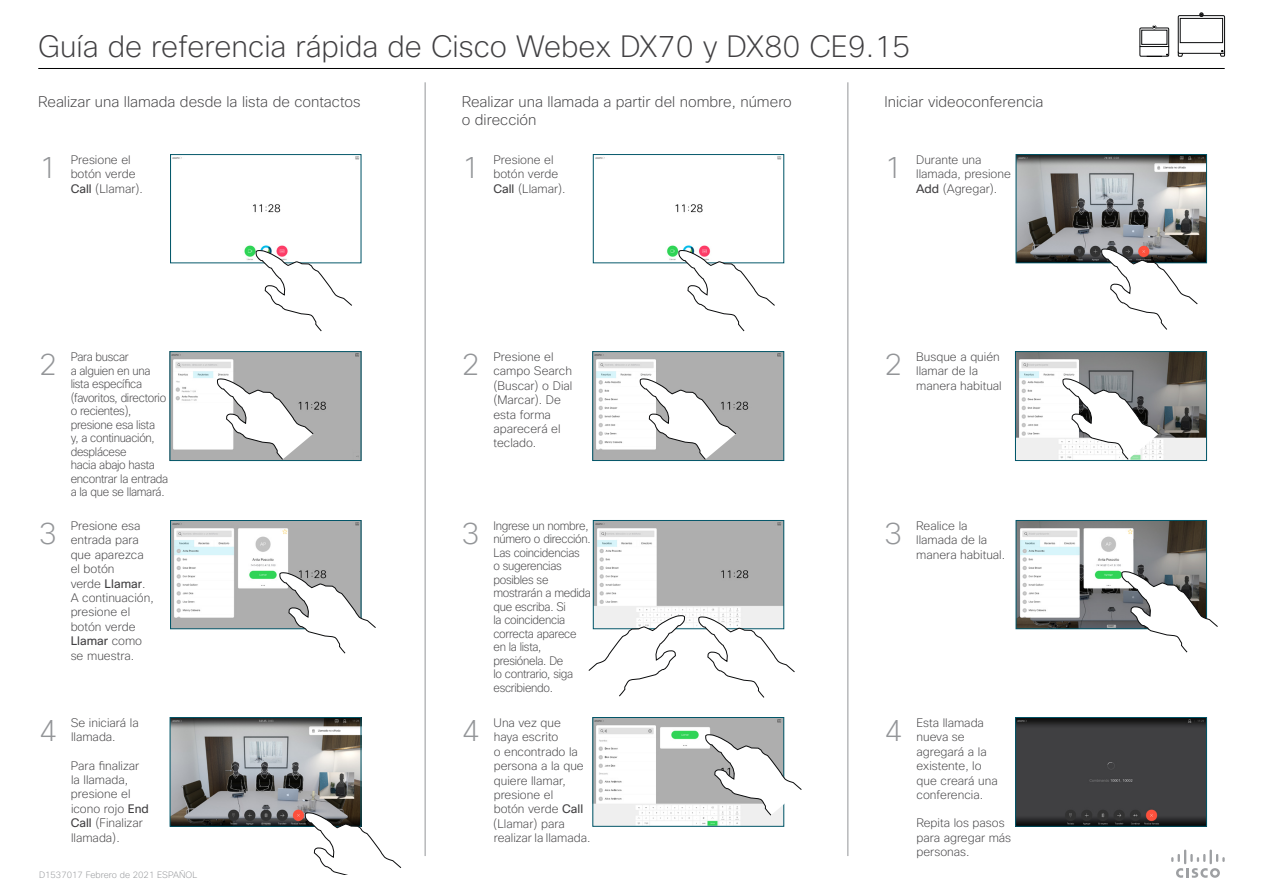
<style>
.page{position:relative;width:1263px;height:893px;background:#fff}
.page>*{position:absolute;margin:0;border:0;box-sizing:border-box;transform-origin:0 0}
.Subhead1{font:200 30px "Cisco Sans";color:#414042}
.t1{font:200 30px "Cisco Sans";color:#939598}
.Subhead1-2{font:200 15px/18px "Cisco Sans";color:#414042}
.CartoonAnnotation{font:200 12px/14.4px "Cisco Sans";color:#414042}
.CartoonAnnotation-2{font:200 12px/13.5px "Cisco Sans";letter-spacing:-.025em;color:#414042;scale:.95 1}
.t2{font:200 9px "Cisco Sans";color:#939598}
.s1{font-weight:400}
</style>
<div class="page">
<img style="left:172px;top:719px;width:187px;height:105px">
<div style="left:170px;top:717px;width:191px;height:109px;border:1px solid #005568"></div>
<img style="left:172px;top:156px;width:187px;height:104px">
<div style="left:170px;top:154px;width:191px;height:109px;border:1px solid #005568"></div>
<svg style="left:256px;top:250px;width:96px;height:81px"></svg>
<img style="left:172px;top:522px;width:187px;height:105px">
<div style="left:170px;top:520px;width:191px;height:109px;border:1px solid #005568"></div>
<svg style="left:279px;top:572px;width:97px;height:81px"></svg>
<svg style="left:305px;top:812px;width:96px;height:63px"></svg>
<img style="left:172px;top:354px;width:187px;height:105px">
<div style="left:170px;top:352px;width:191px;height:109px;border:1px solid #005568"></div>
<svg style="left:217px;top:378px;width:97px;height:82px"></svg>
<img style="left:595px;top:719px;width:187px;height:105px">
<div style="left:593px;top:717px;width:191px;height:109px;border:1px solid #005568"></div>
<img style="left:595px;top:156px;width:187px;height:104px">
<div style="left:593px;top:154px;width:191px;height:109px;border:1px solid #005568"></div>
<svg style="left:678px;top:250px;width:97px;height:81px"></svg>
<img style="left:595px;top:522px;width:187px;height:104px">
<div style="left:593px;top:520px;width:191px;height:109px;border:1px solid #005568"></div>
<svg style="left:698px;top:616px;width:97px;height:82px"></svg>
<svg style="left:588px;top:615px;width:97px;height:81px"></svg>
<svg style="left:705px;top:734px;width:97px;height:81px"></svg>
<img style="left:595px;top:353px;width:187px;height:106px">
<div style="left:593px;top:351px;width:191px;height:110px;border:1px solid #005568"></div>
<svg style="left:640px;top:378px;width:96px;height:82px"></svg>
<img style="left:1017px;top:719px;width:187px;height:105px">
<div style="left:1015px;top:717px;width:191px;height:109px;border:1px solid #005568"></div>
<img style="left:1018px;top:156px;width:186px;height:105px">
<div style="left:1016px;top:154px;width:190px;height:109px;border:1px solid #005568"></div>
<svg style="left:1101px;top:248px;width:97px;height:82px"></svg>
<img style="left:1018px;top:522px;width:186px;height:105px">
<div style="left:1016px;top:520px;width:190px;height:109px;border:1px solid #005568"></div>
<svg style="left:1121px;top:571px;width:97px;height:81px"></svg>
<img style="left:1017px;top:353px;width:187px;height:106px">
<div style="left:1015px;top:351px;width:191px;height:110px;border:1px solid #005568"></div>
<svg style="left:1062px;top:378px;width:97px;height:82px"></svg>
<hr style="left:425px;top:82px;width:1px;height:774px;background:#939598">
<hr style="left:847px;top:82px;width:1px;height:774px;background:#939598">
<svg style="left:1171px;top:849px;width:54px;height:29px"></svg>
<svg style="left:1139px;top:25px;width:30px;height:32px"></svg>
<svg style="left:1178px;top:13px;width:47px;height:44px"></svg>
<hr style="left:38px;top:68px;width:1187px;height:1px;background:#000">
<h1 class="Subhead1" style="left:38px;top:27px;width:874px">Guía de referencia rápida de Cisco Webex DX70 y DX80 CE9.15</h1>
<h1 class="Subhead1-2" style="left:38px;top:93px;width:324px">Realizar una llamada desde la lista de contactos</h1>
<h1 class="Subhead1-2" style="left:884px;top:93px;width:160px">Iniciar videoconferencia</h1>
<h1 class="Subhead1-2" style="left:462px;top:93px;width:332px">Realizar una llamada a partir del nombre, número o dirección</h1>
<p class="t1" style="left:39px;top:149px;width:20px">1</p>
<p class="CartoonAnnotation" style="left:71px;top:152px;width:74px">Presione el botón verde<br><span class="s1">Call</span> (Llamar).</p>
<p class="t1" style="left:462px;top:149px;width:19px">1</p>
<p class="CartoonAnnotation" style="left:493px;top:152px;width:74px">Presione el botón verde<br><span class="s1">Call</span> (Llamar).</p>
<p class="t1" style="left:884px;top:149px;width:19px">1</p>
<p class="CartoonAnnotation" style="left:916px;top:152px;width:96px">Durante una llamada, presione<br><span class="s1">Add</span> (Agregar).</p>
<p class="t1" style="left:39px;top:346px;width:20px">2</p>
<p class="CartoonAnnotation-2" style="left:71px;top:350px;width:104px">Para buscar<br>a alguien en una lista específica (favoritos, directorio o recientes), presione esa lista<br>y, a continuación, desplácese<br>hacia abajo hasta encontrar la entrada a la que se llamará.</p>
<p class="t1" style="left:462px;top:346px;width:19px">2</p>
<p class="CartoonAnnotation" style="left:493px;top:349px;width:80px">Presione el campo Search (Buscar) o Dial (Marcar). De esta forma aparecerá el teclado.</p>
<p class="t1" style="left:884px;top:346px;width:19px">2</p>
<p class="CartoonAnnotation" style="left:916px;top:349px;width:87px">Busque a quién llamar de la manera habitual</p>
<p class="t1" style="left:39px;top:515px;width:20px">3</p>
<p class="CartoonAnnotation" style="left:71px;top:518px;width:85px">Presione esa entrada para que aparezca el botón<br>verde <span class="s1">Llamar</span>.<br>A continuación, presione el botón verde<br><span class="s1">Llamar</span> como se muestra.</p>
<p class="t1" style="left:462px;top:514px;width:19px">3</p>
<p class="CartoonAnnotation-2" style="left:493px;top:519px;width:104px">Ingrese un nombre, número o dirección.<br>Las coincidencias<br>o sugerencias posibles se mostrarán a medida que escriba. Si<br>la coincidencia correcta aparece en la lista, presiónela. De<br>lo contrario, siga escribiendo.</p>
<p class="t1" style="left:884px;top:514px;width:19px">3</p>
<p class="CartoonAnnotation" style="left:916px;top:518px;width:91px">Realice la llamada de la manera habitual.</p>
<p class="CartoonAnnotation" style="left:71px;top:715px;width:70px">Se iniciará la llamada.</p>
<p class="CartoonAnnotation" style="left:71px;top:758px;width:80px">Para finalizar la llamada, presione el icono rojo <span class="s1">End<br>Call</span> (Finalizar llamada).</p>
<p class="t1" style="left:39px;top:712px;width:20px">4</p>
<p class="CartoonAnnotation" style="left:493px;top:715px;width:99px">Una vez que<br>haya escrito<br>o encontrado la persona a la que quiere llamar, presione el<br>botón verde <span class="s1">Call </span>(Llamar) para realizar la llamada.</p>
<p class="t1" style="left:462px;top:711px;width:19px">4</p>
<p class="CartoonAnnotation" style="left:916px;top:715px;width:83px">Esta llamada nueva se agregará a la existente, lo que creará una conferencia.</p>
<p class="CartoonAnnotation" style="left:916px;top:816px;width:96px">Repita los pasos para agregar más personas.</p>
<p class="t1" style="left:884px;top:711px;width:19px">4</p>
<p class="t2" style="left:39px;top:869px;width:160px">D1537017 Febrero de 2021 ESPAÑOL</p>
</div>
